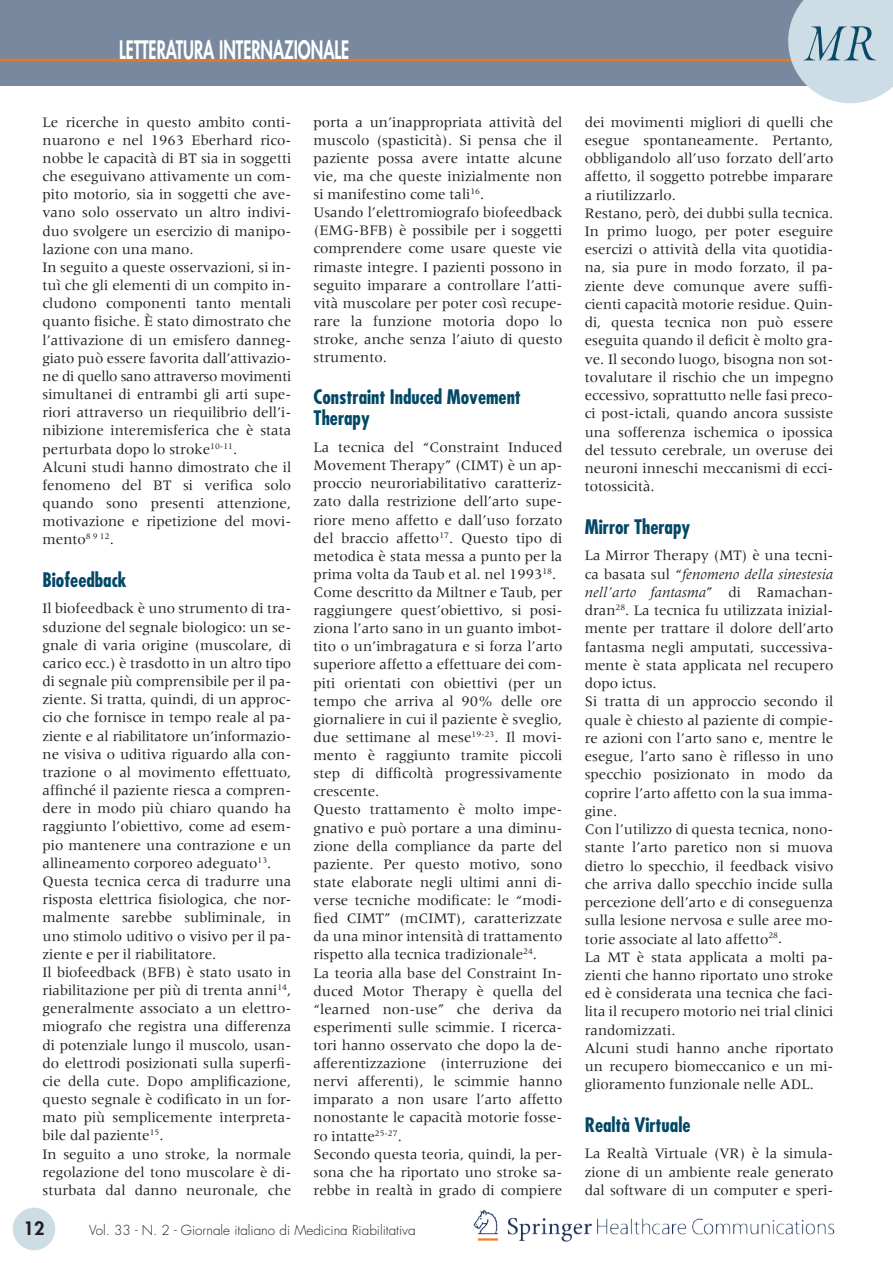
<style>
.page{position:relative;width:893px;height:1263px;background:#fff}
.page>*{position:absolute;margin:0;border:0;box-sizing:border-box;transform-origin:0 0}
.t1{font:800 24.75px "Futura";color:#fff;scale:.67 1}
.t2{font:700 condensed 19.5px/21px "Futura";color:#024865}
.t3{font:800 18px "Futura";color:#231f20}
.t4{font:15px/18.1px "Meridien";color:#231f20}
.t5{font:300 13.5px "Futura";color:#231f20}
.s1{font-style:italic}
</style>
<div class="page">
<div style="left:0;top:0;width:893px;height:85px;background:#78889e"></div>
<hr style="left:0;top:59px;width:804px;height:3px;background:#e27725">
<svg style="left:788px;top:0;width:105px;height:103px;background:#c1d3dd"></svg>
<img style="left:473px;top:1210px;width:362px;height:32px">
<div style="left:13px;top:1208px;width:42px;height:42px;background:#cddde6;border-radius:50%"></div>
<h1 class="t1" style="left:119px;top:33px;width:345px">LETTERATURA INTERNAZIONALE</h1>
<p class="t4" style="left:43px;top:113px;width:250px">Le ricerche in questo ambito conti&shy;nuarono e nel 1963 Eberhard rico&shy;nobbe le capacità di BT sia in soggetti che eseguivano attivamente un com&shy;pito motorio, sia in soggetti che ave&shy;vano solo osservato un altro indivi&shy;duo svolgere un esercizio di manipo&shy;lazione con una mano.<br>In seguito a queste osservazioni, si in&shy;tuì che gli elementi di un compito in&shy;cludono componenti tanto mentali quanto fisiche. È stato dimostrato che l’attivazione di un emisfero danneg&shy;giato può essere favorita dall’attivazio&shy;ne di quello sano attraverso movimenti simultanei di entrambi gli arti supe&shy;riori attraverso un riequilibrio dell’i&shy;nibizione interemisferica che è stata perturbata dopo lo stroke<sup>10-11</sup>.<br>Alcuni studi hanno dimostrato che il fenomeno del BT si verifica solo quando sono presenti attenzione, motivazione e ripetizione del movi&shy;mento<sup>8</sup> <sup>9</sup> <sup>12</sup>.</p>
<h2 class="t2" style="left:43px;top:569px;width:85px">Biofeedback</h2>
<p class="t4" style="left:43px;top:599px;width:250px">Il biofeedback è uno strumento di tra&shy;sduzione del segnale biologico: un se&shy;gnale di varia origine (muscolare, di carico ecc.) è trasdotto in un altro tipo di segnale più comprensibile per il pa&shy;ziente. Si tratta, quindi, di un approc&shy;cio che fornisce in tempo reale al pa&shy;ziente e al riabilitatore un’informazio&shy;ne visiva o uditiva riguardo alla con&shy;trazione o al movimento effettuato, affinché il paziente riesca a compren&shy;dere in modo più chiaro quando ha raggiunto l’obiettivo, come ad esem&shy;pio mantenere una contrazione e un allineamento corporeo adeguato<sup>13</sup>.<br>Questa tecnica cerca di tradurre una risposta elettrica fisiologica, che nor&shy;malmente sarebbe subliminale, in uno stimolo uditivo o visivo per il pa&shy;ziente e per il riabilitatore.<br>Il biofeedback (BFB) è stato usato in riabilitazione per più di trenta anni<sup>14</sup>, generalmente associato a un elettro&shy;miografo che registra una differenza di potenziale lungo il muscolo, usan&shy;do elettrodi posizionati sulla superfi&shy;cie della cute. Dopo amplificazione, questo segnale è codificato in un for&shy;mato più semplicemente interpreta&shy;bile dal paziente<sup>15</sup>.<br>In seguito a uno stroke, la normale regolazione del tono muscolare è di&shy;sturbata dal danno neuronale, che</p>
<p class="t4" style="left:314px;top:113px;width:250px">porta a un’inappropriata attività del muscolo (spasticità). Si pensa che il paziente possa avere intatte alcune vie, ma che queste inizialmente non si manifestino come tali<sup>16</sup>.<br>Usando l’elettromiografo biofeedback (EMG-BFB) è possibile per i soggetti comprendere come usare queste vie rimaste integre. I pazienti possono in seguito imparare a controllare l’atti&shy;vità muscolare per poter così recupe&shy;rare la funzione motoria dopo lo stroke, anche senza l’aiuto di questo strumento.</p>
<h2 class="t2" style="left:314px;top:387px;width:209px">Constraint Induced Movement<br>Therapy</h2>
<p class="t4" style="left:314px;top:438px;width:250px">La tecnica del “Constraint Induced Movement Therapy” (CIMT) è un ap&shy;proccio neuroriabilitativo caratteriz&shy;zato dalla restrizione dell’arto supe&shy;riore meno affetto e dall’uso forzato del braccio affetto<sup>17</sup>. Questo tipo di metodica è stata messa a punto per la prima volta da Taub et al. nel 1993<sup>18</sup>.<br>Come descritto da Miltner e Taub, per raggiungere quest’obiettivo, si posi&shy;ziona l’arto sano in un guanto imbot&shy;tito o un’imbragatura e si forza l’arto superiore affetto a effettuare dei com&shy;piti orientati con obiettivi (per un tempo che arriva al 90% delle ore giornaliere in cui il paziente è sveglio, due settimane al mese<sup>19-23</sup>. Il movi&shy;mento è raggiunto tramite piccoli step di difficoltà progressivamente crescente.<br>Questo trattamento è molto impe&shy;gnativo e può portare a una diminu&shy;zione della compliance da parte del paziente. Per questo motivo, sono state elaborate negli ultimi anni di&shy;verse tecniche modificate: le “modi&shy;fied CIMT” (mCIMT), caratterizzate da una minor intensità di trattamento rispetto alla tecnica tradizionale<sup>24</sup>.<br>La teoria alla base del Constraint In&shy;duced Motor Therapy è quella del “learned non-use” che deriva da esperimenti sulle scimmie. I ricerca&shy;tori hanno osservato che dopo la de&shy;afferentizzazione (interruzione dei nervi afferenti), le scimmie hanno imparato a non usare l’arto affetto nonostante le capacità motorie fosse&shy;ro intatte<sup>25-27</sup>.<br>Secondo questa teoria, quindi, la per&shy;sona che ha riportato uno stroke sa&shy;rebbe in realtà in grado di compiere</p>
<p class="t3" style="left:24px;top:1216px;width:22px">12</p>
<p class="t5" style="left:89px;top:1221px;width:328px">Vol. 33 - N. 2 - Giornale italiano di Medicina Riabilitativa</p>
<p class="t4" style="left:585px;top:113px;width:250px">dei movimenti migliori di quelli che esegue spontaneamente. Pertanto, obbligandolo all’uso forzato dell’arto affetto, il soggetto potrebbe imparare a riutilizzarlo.<br>Restano, però, dei dubbi sulla tecnica.<br>In primo luogo, per poter eseguire esercizi o attività della vita quotidia&shy;na, sia pure in modo forzato, il pa&shy;ziente deve comunque avere suffi&shy;cienti capacità motorie residue. Quin&shy;di, questa tecnica non può essere eseguita quando il deficit è molto gra&shy;ve. Il secondo luogo, bisogna non sot&shy;tovalutare il rischio che un impegno eccessivo, soprattutto nelle fasi preco&shy;ci post-ictali, quando ancora sussiste una sofferenza ischemica o ipossica del tessuto cerebrale, un overuse dei neuroni inneschi meccanismi di ecci&shy;totossicità.</p>
<h2 class="t2" style="left:585px;top:516px;width:107px">Mirror Therapy</h2>
<p class="t4" style="left:585px;top:546px;width:250px">La Mirror Therapy (MT) è una tecni&shy;ca basata sul “<span class="s1">fenomeno della sinestesia nell’arto fantasma</span>” di Ramachan&shy;dran<sup>28</sup>. La tecnica fu utilizzata inizial&shy;mente per trattare il dolore dell’arto fantasma negli amputati, successiva&shy;mente è stata applicata nel recupero dopo ictus.<br>Si tratta di un approccio secondo il quale è chiesto al paziente di compie&shy;re azioni con l’arto sano e, mentre le esegue, l’arto sano è riflesso in uno specchio posizionato in modo da coprire l’arto affetto con la sua imma&shy;gine.<br>Con l’utilizzo di questa tecnica, nono&shy;stante l’arto paretico non si muova dietro lo specchio, il feedback visivo che arriva dallo specchio incide sulla percezione dell’arto e di conseguenza sulla lesione nervosa e sulle aree mo&shy;torie associate al lato affetto<sup>28</sup>.<br>La MT è stata applicata a molti pa&shy;zienti che hanno riportato uno stroke ed è considerata una tecnica che faci&shy;lita il recupero motorio nei trial clinici randomizzati.<br>Alcuni studi hanno anche riportato un recupero biomeccanico e un mi&shy;glioramento funzionale nelle ADL.</p>
<h2 class="t2" style="left:585px;top:1114px;width:107px">Realtà Virtuale</h2>
<p class="t4" style="left:585px;top:1144px;width:250px;text-align:justify">La Realtà Virtuale (VR) è la simula&shy;zione di un ambiente reale generato dal software di un computer e speri-</p>
</div>
